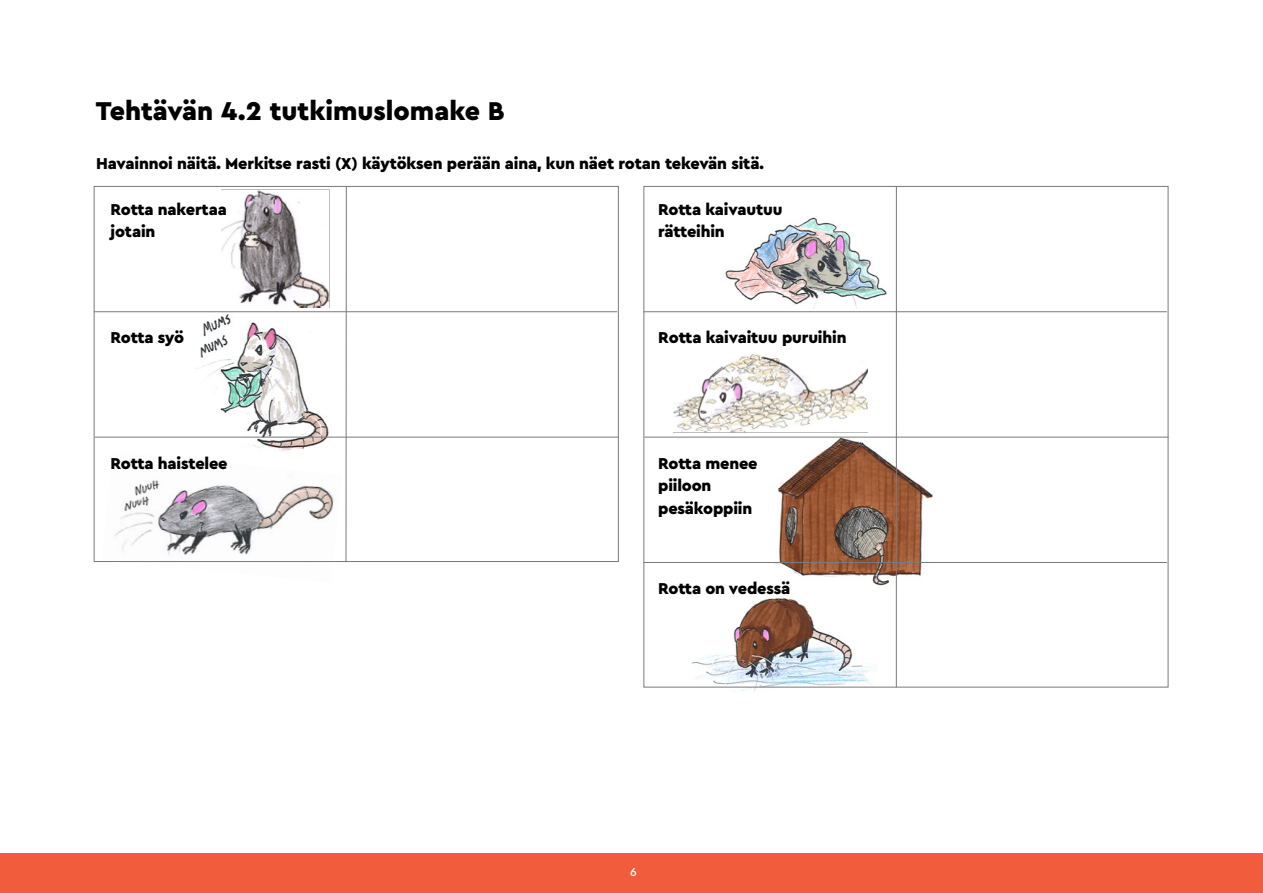
<style>
.page{position:relative;width:1263px;height:893px;background:#fff}
.page>*{position:absolute;margin:0;border:0;box-sizing:border-box;transform-origin:0 0}
.t1{font:900 27px "Cera PRO";color:#000}
.t2{font:900 16.5px/22.5px "Cera PRO";letter-spacing:-.01em;color:#000}
.t3{font:500 12px "Cera PRO";color:#fff}
</style>
<div class="page">
<div style="left:0;top:853px;width:1263px;height:40px;background:#f15c3c"></div>
<img style="left:222px;top:189px;width:108px;height:118px">
<img style="left:685px;top:597px;width:192px;height:95px">
<img style="left:774px;top:424px;width:168px;height:168px">
<img style="left:725px;top:203px;width:171px;height:105px">
<img style="left:115px;top:480px;width:219px;height:75px">
<img style="left:188px;top:312px;width:151px;height:139px">
<hr style="left:95px;top:437px;width:524px;height:1px;background:#7a797a">
<hr style="left:645px;top:437px;width:523px;height:1px;background:#7a797a">
<hr style="left:643px;top:562px;width:524px;height:1px;background:#7a797a">
<hr style="left:94px;top:311px;width:523px;height:1px;background:#7a797a">
<hr style="left:643px;top:311px;width:524px;height:1px;background:#7a797a">
<hr style="left:346px;top:186px;width:1px;height:376px;background:#7a797a">
<hr style="left:896px;top:186px;width:1px;height:501px;background:#7a797a">
<img style="left:674px;top:354px;width:193px;height:78px">
<h1 class="t1" style="left:96px;top:93px;width:410px">Tehtävän 4.2 tutkimuslomake B</h1>
<p class="t2" style="left:96px;top:151px;width:669px">Havainnoi näitä. Merkitse rasti (X) käytöksen perään aina, kun näet rotan tekevän sitä.</p>
<p class="t2" style="left:111px;top:197px;width:118px">Rotta nakertaa jotain</p>
<p class="t2" style="left:658px;top:197px;width:126px">Rotta kaivautuu rätteihin</p>
<p class="t2" style="left:111px;top:325px;width:75px">Rotta syö</p>
<p class="t2" style="left:658px;top:325px;width:190px">Rotta kaivaituu puruihin</p>
<p class="t2" style="left:111px;top:451px;width:119px">Rotta haistelee</p>
<p class="t2" style="left:658px;top:451px;width:101px">Rotta menee piiloon pesäkoppiin</p>
<p class="t2" style="left:658px;top:576px;width:134px">Rotta on vedessä</p>
<p class="t3" style="left:630px;top:864px;width:8px">6</p>
</div>
